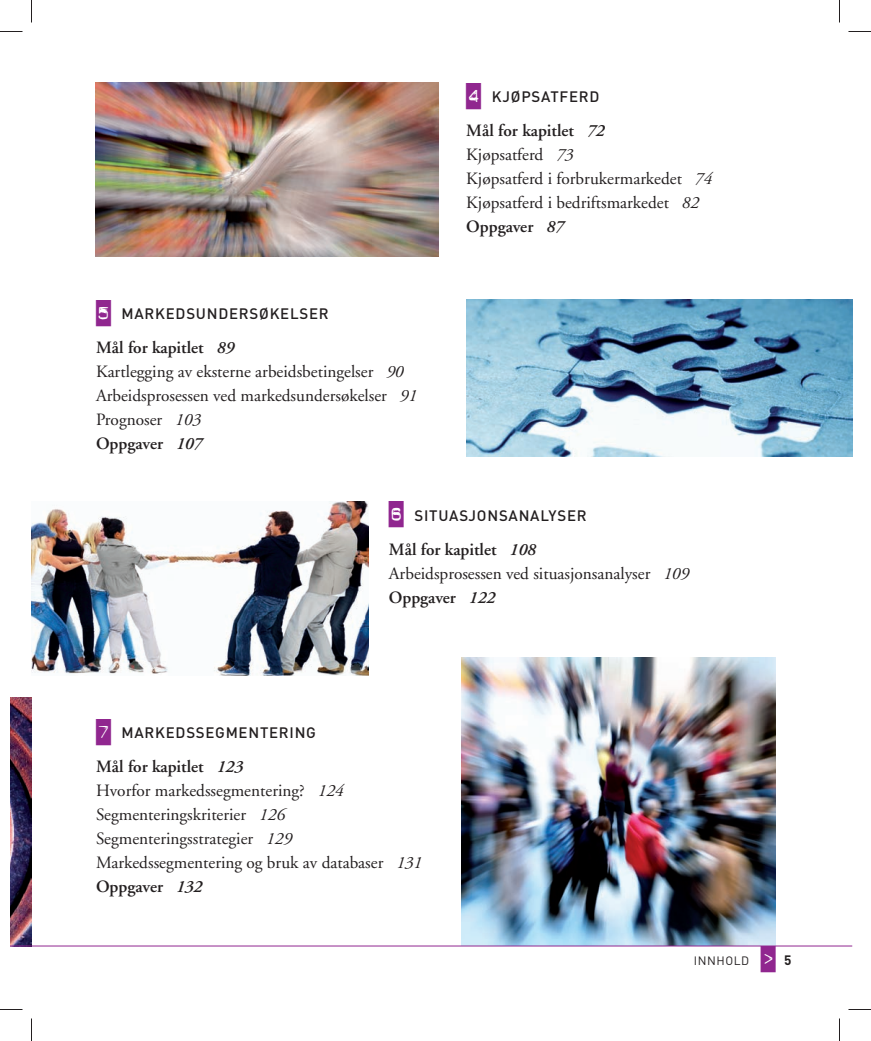
<style>
.page{position:relative;width:871px;height:1041px;background:#fff}
.page>*{position:absolute;margin:0;border:0;box-sizing:border-box;transform-origin:0 0}
.t1{font:17.25px/24px "Adobe Garamond";color:#231f20}
.t2{font:500 15px "DIN";letter-spacing:.05em;color:#231f20}
.t3{font:12px "DIN";letter-spacing:.05em;color:#231f20}
.s1{font-family:"Dynamoe";font-weight:400;font-size:26.25px;color:#90268f}
.s2{font-weight:600}
.s3{font-weight:600;font-style:italic}
.s4{font-style:italic}
.s5{font-family:"Dynamoe";font-size:26.25px;color:#90268f}
.s6{font-weight:700;font-size:13.5px}
</style>
<div class="page">
<img style="left:10px;top:697px;width:22px;height:249px">
<svg style="left:10px;top:946px;width:22px;height:1px"></svg>
<img style="left:461px;top:658px;width:315px;height:288px">
<hr style="left:32px;top:946px;width:820px;height:1px;background:#90268f">
<img style="left:466px;top:300px;width:386px;height:157px">
<img style="left:95px;top:83px;width:344px;height:173px">
<img style="left:32px;top:501px;width:336px;height:175px">
<svg style="left:0;top:31px;width:22px;height:1px"></svg>
<svg style="left:848px;top:31px;width:23px;height:1px"></svg>
<svg style="left:0;top:1009px;width:22px;height:1px"></svg>
<svg style="left:848px;top:1009px;width:23px;height:1px"></svg>
<svg style="left:31px;top:0;width:1px;height:23px"></svg>
<svg style="left:31px;top:1018px;width:1px;height:23px"></svg>
<svg style="left:839px;top:0;width:1px;height:23px"></svg>
<svg style="left:839px;top:1018px;width:1px;height:23px"></svg>
<p class="t2" style="left:96px;top:309px;width:234px"><span class="s1">5</span> MARKEDSUNDERSØKELSER</p>
<p class="t1" style="left:96px;top:337px;width:323px"><span class="s2">Mål for kapitlet</span> <span class="s3">89<br></span>Kartlegging av eksterne arbeidsbetingelser <span class="s4">90<br></span>Arbeidsprosessen ved markedsundersøkelser <span class="s4">91<br></span>Prognoser <span class="s4">103<br></span><span class="s2">Oppgaver</span> <span class="s3">107</span></p>
<p class="t2" style="left:466px;top:91px;width:135px"><span class="s1">4</span> KJØPSATFERD</p>
<p class="t1" style="left:466px;top:120px;width:248px"><span class="s2">Mål for kapitlet</span> <span class="s3">72<br></span>Kjøpsatferd <span class="s4">73<br></span>Kjøpsatferd i forbrukermarkedet <span class="s4">74<br></span>Kjøpsatferd i bedriftsmarkedet <span class="s4">82<br></span><span class="s2">Oppgaver</span> <span class="s3">87</span></p>
<p class="t2" style="left:389px;top:510px;width:199px"><span class="s1">6</span> SITUASJONSANALYSER</p>
<p class="t1" style="left:389px;top:539px;width:302px"><span class="s2">Mål for kapitlet</span> <span class="s3">108<br></span>Arbeidsprosessen ved situasjonsanalyser <span class="s4">109<br></span><span class="s2">Oppgaver</span> <span class="s3">122</span></p>
<p class="t2" style="left:96px;top:728px;width:221px"><span class="s1">7</span> MARKEDSSEGMENTERING</p>
<p class="t1" style="left:96px;top:756px;width:328px"><span class="s2">Mål for kapitlet</span> <span class="s3">123<br></span>Hvorfor markedssegmentering? <span class="s4">124<br></span>Segmenteringskriterier <span class="s4">126<br></span>Segmenteringsstrategier <span class="s4">129<br></span>Markedssegmentering og bruk av databaser <span class="s4">131<br></span><span class="s2">Oppgaver</span> <span class="s3">132</span></p>
<p class="t3" style="left:694px;top:957px;width:99px">INNHOLD <span class="s5">&gt;</span> <span class="s6">5</span></p>
</div>
